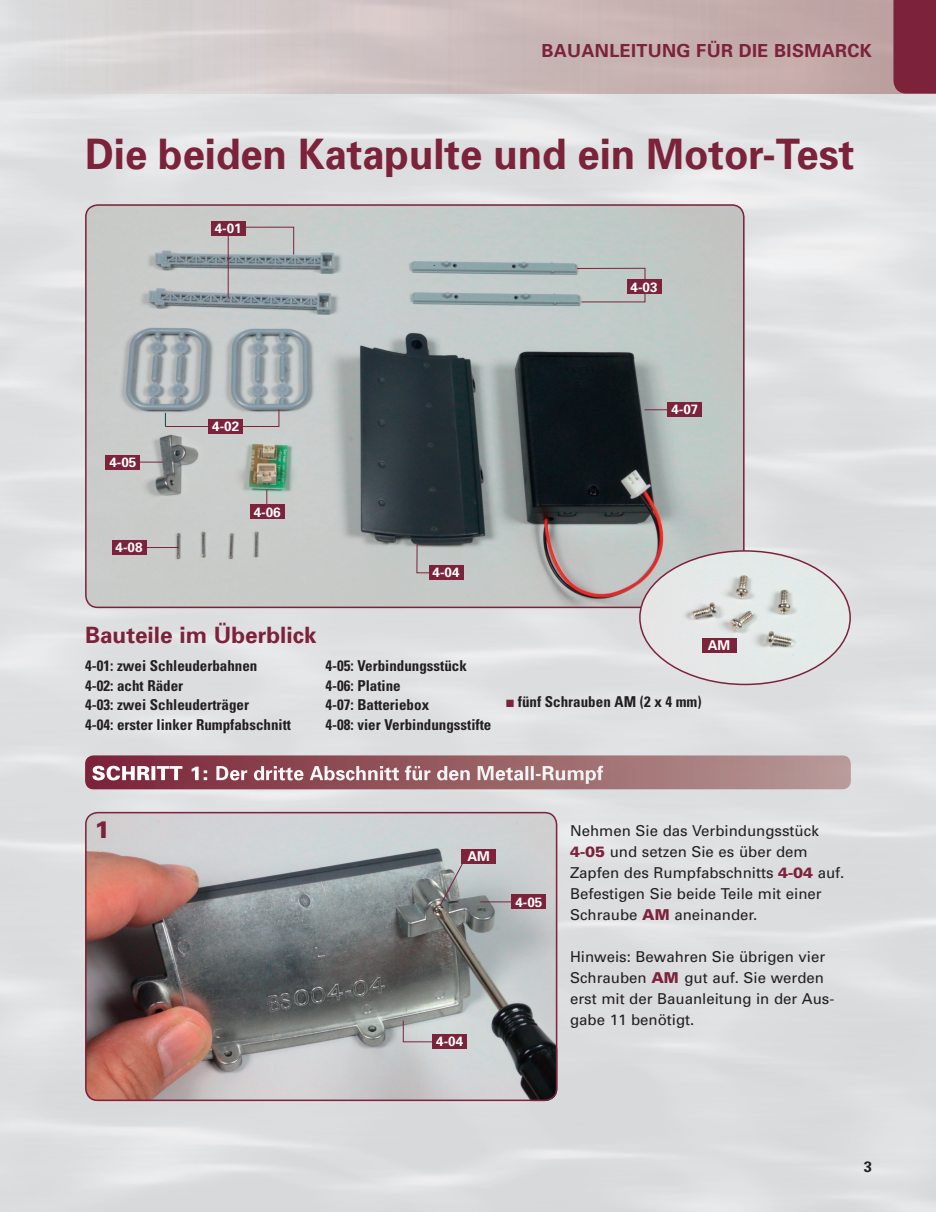
<style>
.page{position:relative;width:936px;height:1212px;background:#fff}
.page>*{position:absolute;margin:0;border:0;box-sizing:border-box;transform-origin:0 0}
.t1{font:700 42px "Univers";color:#7c223b;scale:.95 1}
.t2{font:900 24px "Univers";color:#7c223b}
.t3{font:700 22.5px "Univers";color:#7c223b}
.t4{font:700 18px "Univers";letter-spacing:.02em;color:#7c223b}
.t5{font:15px/21px "Univers";color:#231f20}
.t6{font:700 condensed 15px/19.5px "Univers";color:#231f20}
.t7{font:700 15px "Univers";color:#231f20}
.t8{font:700 13.5px "Univers";color:#fff}
.s1{color:#7c223b}
.s2{font-weight:900;color:#7c223b}
</style>
<div class="page">
<img style="left:0;top:94px;width:935px;height:1118px">
<img style="left:85px;top:204px;width:659px;height:404px">
<div style="left:85px;top:204px;width:659px;height:404px;border:2px solid #7c223b;border-radius:12px"></div>
<div style="left:893px;top:0;width:42px;height:94px;background:#7c223b"></div>
<svg style="left:140px;top:462px;width:23px;height:1px"></svg>
<div style="left:106px;top:455px;width:34px;height:15px;background:#7c223b"></div>
<img style="left:85px;top:755px;width:765px;height:34px">
<img style="left:92px;top:766px;width:117px;height:14px">
<img style="left:216px;top:766px;width:387px;height:18px">
<img style="left:85px;top:812px;width:472px;height:289px">
<div style="left:85px;top:812px;width:472px;height:289px;border:2px solid #7c223b;border-radius:12px"></div>
<hr style="left:129px;top:547px;width:50px;height:1px;background:#7c223b">
<div style="left:112px;top:540px;width:34px;height:15px;background:#7c223b"></div>
<img style="left:639px;top:551px;width:211px;height:133px">
<div style="left:702px;top:638px;width:34px;height:15px;background:#7c223b"></div>
<svg style="left:227px;top:226px;width:67px;height:73px;background:#b1b5b7"></svg>
<div style="left:211px;top:221px;width:34px;height:14px;background:#7c223b"></div>
<svg style="left:576px;top:267px;width:69px;height:36px;background:#babebd"></svg>
<div style="left:627px;top:279px;width:34px;height:15px;background:#7c223b"></div>
<svg style="left:416px;top:543px;width:31px;height:30px"></svg>
<div style="left:429px;top:565px;width:34px;height:15px;background:#7c223b"></div>
<hr style="left:644px;top:409px;width:41px;height:1px;background:#7c223b">
<div style="left:668px;top:402px;width:34px;height:15px;background:#7c223b"></div>
<svg style="left:402px;top:1020px;width:45px;height:22px"></svg>
<div style="left:432px;top:1034px;width:34px;height:15px;background:#7c223b"></div>
<svg style="left:439px;top:852px;width:30px;height:55px;background:#a1a4a5"></svg>
<div style="left:461px;top:849px;width:34px;height:15px;background:#7c223b"></div>
<hr style="left:480px;top:901px;width:49px;height:1px;background:#7c223b">
<div style="left:512px;top:894px;width:34px;height:15px;background:#7c223b"></div>
<svg style="left:266px;top:490px;width:1px;height:14px"></svg>
<div style="left:250px;top:504px;width:34px;height:15px;background:#7c223b"></div>
<div style="left:209px;top:419px;width:34px;height:15px;background:#7c223b"></div>
<svg style="left:165px;top:409px;width:115px;height:18px;background:#b3a6ab"></svg>
<p class="t4" style="left:541px;top:40px;width:332px">BAUANLEITUNG FÜR DIE BISMARCK</p>
<h1 class="t1" style="left:85px;top:129px;width:811px">Die beiden Katapulte und ein Motor-Test</h1>
<p class="t8" style="left:215px;top:220px;width:29px">4-01</p>
<p class="t8" style="left:630px;top:279px;width:29px">4-03</p>
<p class="t8" style="left:109px;top:454px;width:29px">4-05</p>
<p class="t8" style="left:115px;top:539px;width:29px">4-08</p>
<p class="t8" style="left:212px;top:418px;width:29px">4-02</p>
<p class="t8" style="left:254px;top:504px;width:29px">4-06</p>
<p class="t8" style="left:432px;top:564px;width:29px">4-04</p>
<p class="t8" style="left:671px;top:401px;width:29px">4-07</p>
<h3 class="t3" style="left:85px;top:621px;width:233px">Bauteile im Überblick</h3>
<p class="t6" style="left:85px;top:656px;width:207px">4-01: zwei Schleuderbahnen<br>4-02: acht Räder<br>4-03: zwei Schleuderträger<br>4-04: erster linker Rumpfabschnitt</p>
<p class="t6" style="left:325px;top:656px;width:167px">4-05: Verbindungsstück<br>4-06: Platine<br>4-07: Batteriebox<br>4-08: vier Verbindungsstifte</p>
<p class="t8" style="left:707px;top:637px;width:24px">AM</p>
<p class="t6" style="left:506px;top:692px;width:197px"><span class="s1">■</span> fünf Schrauben AM (2 x 4 mm)</p>
<h2 class="t2" style="left:94px;top:815px;width:18px">1</h2>
<p class="t8" style="left:467px;top:848px;width:24px">AM</p>
<p class="t8" style="left:515px;top:894px;width:29px">4-05</p>
<p class="t8" style="left:436px;top:1033px;width:29px">4-04</p>
<p class="t5" style="left:570px;top:820px;width:276px">Nehmen Sie das Verbindungsstück<br><span class="s2">4-05</span> und setzen Sie es über dem<br>Zapfen des Rumpfabschnitts <span class="s2">4-04</span> auf.<br>Befestigen Sie beide Teile mit einer<br>Schraube <span class="s2">AM</span> aneinander.</p>
<p class="t5" style="left:570px;top:946px;width:266px">Hinweis: Bewahren Sie übrigen vier<br>Schrauben <span class="s2">AM</span> gut auf. Sie werden erst mit der Bauanleitung in der Aus&shy;gabe 11 benötigt.</p>
<p class="t7" style="left:863px;top:1157px;width:10px">3</p>
</div>
